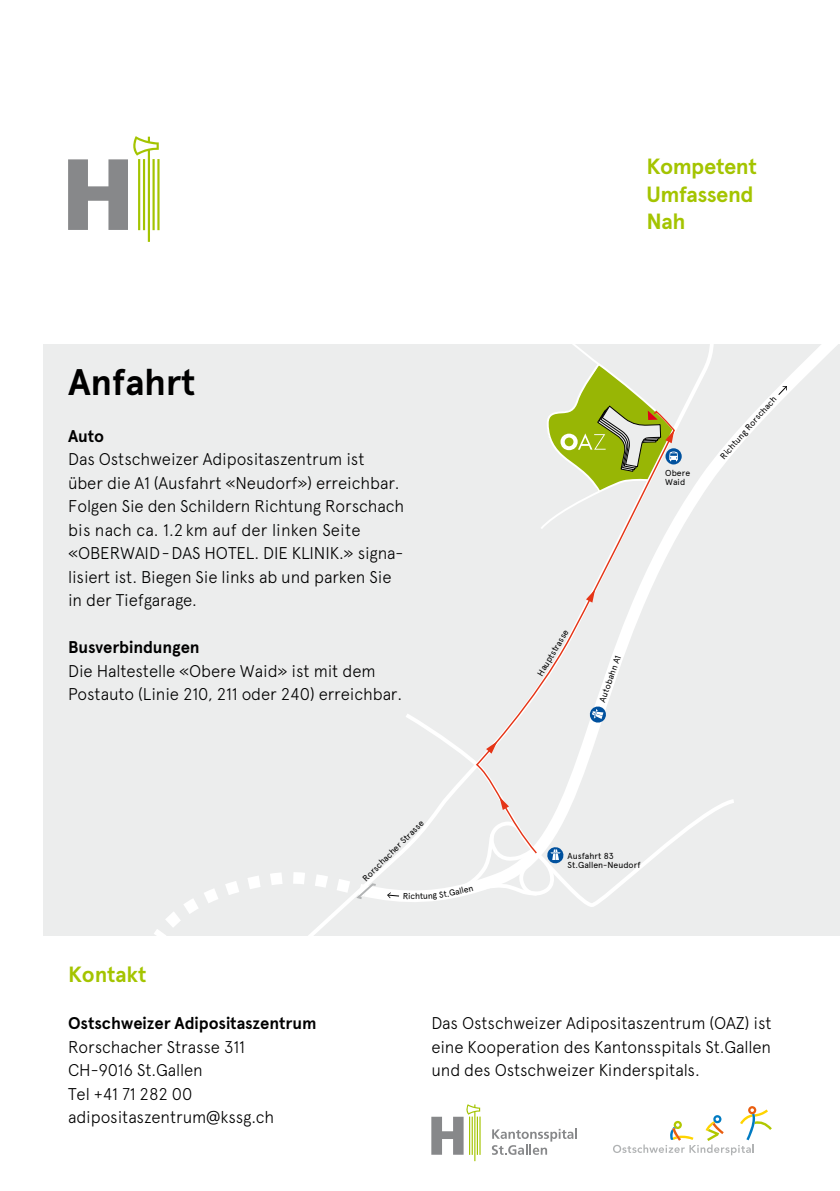
<style>
.page{position:relative;width:840px;height:1191px;background:#fff}
.page>*{position:absolute;margin:0;border:0;box-sizing:border-box;transform-origin:0 0}
.t1{font:700 37px "Apercu";letter-spacing:-.005em;color:#000}
.t2{font:700 22px/27.4px "Apercu";letter-spacing:-.02em;color:#a4c400}
.t3{font:300 17px/23.4px "Apercu";letter-spacing:-.005em;color:#000}
.t4{font:700 17px "Apercu";letter-spacing:-.005em;color:#000}
.t5{font:8.6px/9.6px "Apercu";color:#000}
</style>
<div class="page">
<svg style="left:68px;top:136px;width:91px;height:106px"></svg>
<div style="left:43px;top:344px;width:796px;height:591px;background:#eceded"></div>
<svg style="left:270px;top:344px;width:568px;height:556px"></svg>
<svg style="left:401px;top:710px;width:336px;height:197px"></svg>
<svg style="left:777px;top:385px;width:10px;height:11px"></svg>
<svg style="left:665px;top:448px;width:16px;height:16px"></svg>
<svg style="left:475px;top:531px;width:200px;height:324px"></svg>
<svg style="left:154px;top:875px;width:225px;height:60px"></svg>
<svg style="left:588px;top:705px;width:18px;height:18px"></svg>
<svg style="left:398px;top:344px;width:279px;height:187px"></svg>
<svg style="left:492px;top:1128px;width:84px;height:26px"></svg>
<svg style="left:431px;top:1104px;width:49px;height:57px"></svg>
<svg style="left:613px;top:1106px;width:158px;height:49px"></svg>
<svg style="left:387px;top:796px;width:177px;height:106px"></svg>
<p class="t2" style="left:646px;top:153px;width:112px">Kompetent<br>Umfassend<br>Nah</p>
<h1 class="t1" style="left:68px;top:359px;width:129px">Anfahrt</h1>
<p class="t4" style="left:68px;top:425px;width:38px">Auto</p>
<p class="t3" style="left:68px;top:447px;width:337px">Das Ostschweizer Adipositaszentrum ist<br>über die A1 (Ausfahrt «Neudorf») erreichbar.<br>Folgen Sie den Schildern Richtung Rorschach bis nach ca. 1.2km auf der linken Seite «OBERWAID - DAS HOTEL. DIE KLINIK.» signa&shy;lisiert ist. Biegen Sie links ab und parken Sie in der Tiefgarage.</p>
<p class="t4" style="left:68px;top:637px;width:133px">Busverbindungen</p>
<p class="t3" style="left:68px;top:659px;width:335px">Die Haltestelle «Obere Waid» ist mit dem<br>Postauto (Linie 210, 211 oder 240) erreichbar.</p>
<p class="t5" style="left:665px;top:468px;width:26px">Obere<br>Waid</p>
<p class="t5" style="left:718px;top:454px;width:82px;rotate:-49deg">Richtung Rorschach</p>
<p class="t5" style="left:535px;top:672px;width:54px;rotate:-59deg">Hauptstrasse</p>
<p class="t5" style="left:597px;top:700px;width:51px;rotate:-71deg">Autobahn A1</p>
<p class="t2" style="left:68px;top:961px;width:80px">Kontakt</p>
<p class="t4" style="left:68px;top:1013px;width:250px">Ostschweizer Adipositaszentrum</p>
<p class="t3" style="left:68px;top:1035px;width:208px">Rorschacher Strasse 311<br>CH-9016 St.Gallen<br>Tel +41 71 282 00 adipositaszentrum@kssg.ch</p>
<p class="t5" style="left:360px;top:876px;width:83px;rotate:-45deg">Rorschacher Strasse</p>
<p class="t5" style="left:410px;top:891px;width:6px">c</p>
<p class="t5" style="left:567px;top:851px;width:74px">Ausfahrt 83<br>St.Gallen-Neudorf</p>
<p class="t3" style="left:431px;top:1011px;width:341px;text-align:justify">Das Ostschweizer Adipositaszentrum (OAZ) ist eine Kooperation des Kantonsspitals St.Gallen und des Ostschweizer Kinderspitals.</p>
</div>
